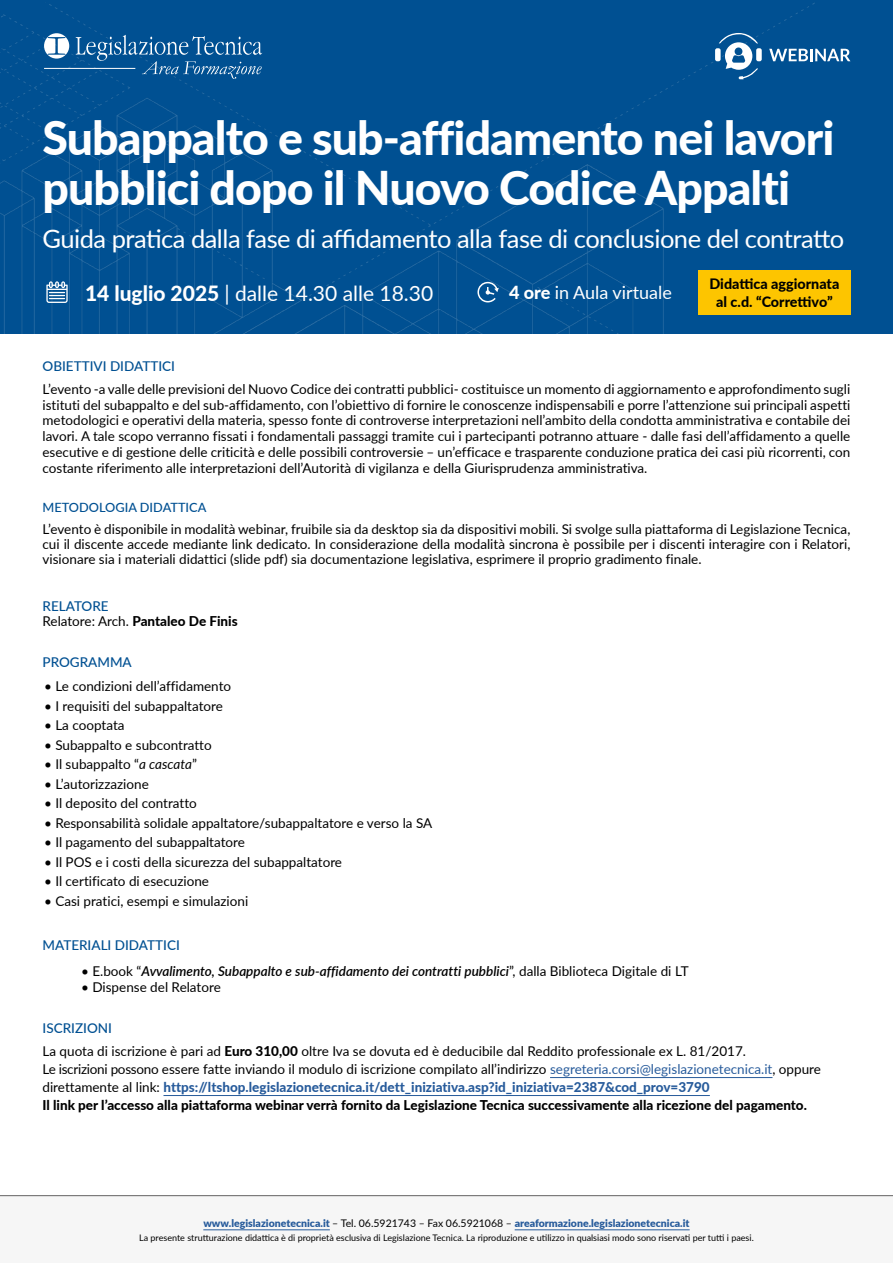
<style>
.page{position:relative;width:893px;height:1263px;background:#fff}
.page>*{position:absolute;margin:0;border:0;box-sizing:border-box;transform-origin:0 0}
.t1{font:800 46.5px/49.5px "Lato";letter-spacing:-.02em;color:#fff}
.t2{font:25.5px "Lato";letter-spacing:-.02em;color:#fff}
.t3{font:21px "Lato";color:#fff}
.t4{font:18px "Lato";color:#fff}
.t5{font:800 14.4px/17.2px "Lato";color:#000;text-align:center}
.t6{font:13.5px/15.8px "Lato";color:#000;text-align:justify}
.t7{font:800 13.5px/18px "Lato";color:#000}
.t8{font:italic 600 13.5px "Lato";color:#000}
.t9{font:500 13.5px "Lato";color:#005092}
.t10{font:500 12.75px "Lato";color:#005092}
.t11{font:900 10.5px "Lato";color:#275b9b}
.t12{font:9px "Lato";color:#000}
.s1{font-weight:800}
.s2{font-weight:500;color:#005092}
.s3{font-weight:400}
.s4{font-style:italic}
.s5{font-weight:400;font-style:normal}
.s6{font-weight:400;color:#275b9b}
.s7{color:#275b9b}
.s8{font-weight:400;color:#000}
</style>
<div class="page">
<div style="left:0;top:1195px;width:893px;height:36px;background:#f6f6f6"></div>
<hr style="left:203px;top:1229px;width:127px;height:1px;background:#275b9b">
<hr style="left:515px;top:1229px;width:175px;height:1px;background:#275b9b">
<hr style="left:550px;top:1077px;width:222px;height:1px;background:#275b9b">
<hr style="left:163px;top:1095px;width:547px;height:1px;background:#275b9b">
<div style="left:0;top:3px;width:893px;height:331px;background:#005092"></div>
<svg style="left:769px;top:49px;width:81px;height:12px"></svg>
<div style="left:715px;top:48px;width:6px;height:13px;background:#fff;border-radius:2px"></div>
<div style="left:756px;top:48px;width:6px;height:13px;background:#fff;border-radius:2px"></div>
<svg style="left:719px;top:33px;width:39px;height:46px"></svg>
<svg style="left:477px;top:281px;width:22px;height:22px"></svg>
<svg style="left:46px;top:281px;width:22px;height:22px"></svg>
<svg style="left:76px;top:35px;width:186px;height:44px;background:#1f659f"></svg>
<svg style="left:44px;top:33px;width:25px;height:26px"></svg>
<hr style="left:44px;top:68px;width:91px;height:1px;background:#fff">
<div style="left:698px;top:270px;width:152px;height:44px;background:#fdc500"></div>
<h1 class="t1" style="left:43px;top:112px;width:793px">Subappalto e sub-affidamento nei lavori pubblici dopo il Nuovo Codice Appalti</h1>
<h2 class="t2" style="left:43px;top:220px;width:803px">Guida pratica dalla fase di affidamento alla fase di conclusione del contratto</h2>
<h3 class="t3" style="left:85px;top:278px;width:350px"><span class="s1">14 luglio 2025</span> | dalle 14.30 alle 18.30</h3>
<h3 class="t4" style="left:509px;top:280px;width:164px"><span class="s1">4 ore</span> in Aula virtuale</h3>
<p class="t5" style="left:709px;top:275px;width:131px">Didattica aggiornata al c.d. “Correttivo”</p>
<p class="t9" style="left:43px;top:356px;width:134px">OBIETTIVI DIDATTICI</p>
<p class="t6" style="left:43px;top:380px;width:809px">L’evento -a valle delle previsioni del Nuovo Codice dei contratti pubblici- costituisce un momento di aggiornamento e approfondimento sugli istituti del subappalto e del sub-affidamento, con l’obiettivo di fornire le conoscenze indispensabili e porre l’attenzione sui principali aspetti metodologici e operativi della materia, spesso fonte di controverse interpretazioni nell’ambito della condotta amministrativa e contabile dei lavori. A tale scopo verranno fissati i fondamentali passaggi tramite cui i partecipanti potranno attuare - dalle fasi dell’affidamento a quelle esecutive e di gestione delle criticità e delle possibili controversie – un’efficace e trasparente conduzione pratica dei casi più ricorrenti, con costante riferimento alle interpretazioni dell’Autorità di vigilanza e della Giurisprudenza amministrativa.</p>
<p class="t10" style="left:43px;top:498px;width:165px">METODOLOGIA DIDATTICA</p>
<p class="t6" style="left:43px;top:521px;width:809px;line-height:15px">L’evento è disponibile in modalità webinar, fruibile sia da desktop sia da dispositivi mobili. Si svolge sulla piattaforma di Legislazione Tecnica, cui il discente accede mediante link dedicato. In considerazione della modalità sincrona è possibile per i discenti interagire con i Relatori, visionare sia i materiali didattici (slide pdf) sia documentazione legislativa, esprimere il proprio gradimento finale.</p>
<p class="t7" style="left:43px;top:597px;width:197px;line-height:15.8px"><span class="s2">RELATORE<br></span><span class="s3">Relatore: Arch.</span> Pantaleo De Finis</p>
<p class="t9" style="left:43px;top:652px;width:91px">PROGRAMMA</p>
<p class="t6" style="left:44px;top:678px;width:189px">• Le condizioni dell’affidamento</p>
<p class="t6" style="left:44px;top:697px;width:180px">• I requisiti del subappaltatore</p>
<p class="t6" style="left:44px;top:717px;width:82px">• La cooptata</p>
<p class="t6" style="left:44px;top:736px;width:169px">• Subappalto e subcontratto</p>
<p class="t6" style="left:44px;top:756px;width:154px">• Il subappalto “<span class="s4">a cascata</span>”</p>
<p class="t6" style="left:44px;top:775px;width:106px">• L’autorizzazione</p>
<p class="t6" style="left:44px;top:795px;width:154px">• Il deposito del contratto</p>
<p class="t6" style="left:44px;top:814px;width:390px">• Responsabilità solidale appaltatore/subappaltatore e verso la SA</p>
<p class="t6" style="left:44px;top:834px;width:202px">• Il pagamento del subappaltatore</p>
<p class="t6" style="left:44px;top:853px;width:300px">• Il POS e i costi della sicurezza del subappaltatore</p>
<p class="t6" style="left:44px;top:873px;width:166px">• Il certificato di esecuzione</p>
<p class="t6" style="left:44px;top:892px;width:206px">• Casi pratici, esempi e simulazioni</p>
<p class="t9" style="left:43px;top:935px;width:139px">MATERIALI DIDATTICI</p>
<p class="t8" style="left:81px;top:961px;width:609px"><span class="s5">• E.book “</span>Avvalimento, Subappalto e sub-affidamento dei contratti pubblici<span class="s5">”, dalla Biblioteca Digitale di LT</span></p>
<p class="t6" style="left:81px;top:979px;width:141px">• Dispense del Relatore</p>
<p class="t6" style="left:43px;top:1016px;width:705px;line-height:23.2px"><span class="s2">ISCRIZIONI<br></span>La quota di iscrizione è pari ad <span class="s1">Euro 310,00</span> oltre Iva se dovuta ed è deducibile dal Reddito professionale ex L. 81/2017.</p>
<p class="t7" style="left:43px;top:1060px;width:780px"><span class="s3">Le iscrizioni possono essere fatte inviando il modulo di iscrizione compilato all’indirizzo</span> <span class="s6">segreteria.corsi@legislazionetecnica.it</span><span class="s3">, oppure direttamente al link:</span> <span class="s7">https://ltshop.legislazionetecnica.it/dett_iniziativa.asp?id_iniziativa=2387&amp;cod_prov=3790<br></span>Il link per l’accesso alla piattaforma webinar verrà fornito da Legislazione Tecnica successivamente alla ricezione del pagamento.</p>
<p class="t11" style="left:203px;top:1216px;width:488px">www.legislazionetecnica.it <span class="s8">– Tel. 06.5921743 – Fax 06.5921068 –</span> areaformazione.legislazionetecnica.it</p>
<p class="t12" style="left:139px;top:1231px;width:616px">La presente strutturazione didattica è di proprietà esclusiva di Legislazione Tecnica. La riproduzione e utilizzo in qualsiasi modo sono riservati per tutti i paesi.</p>
</div>
